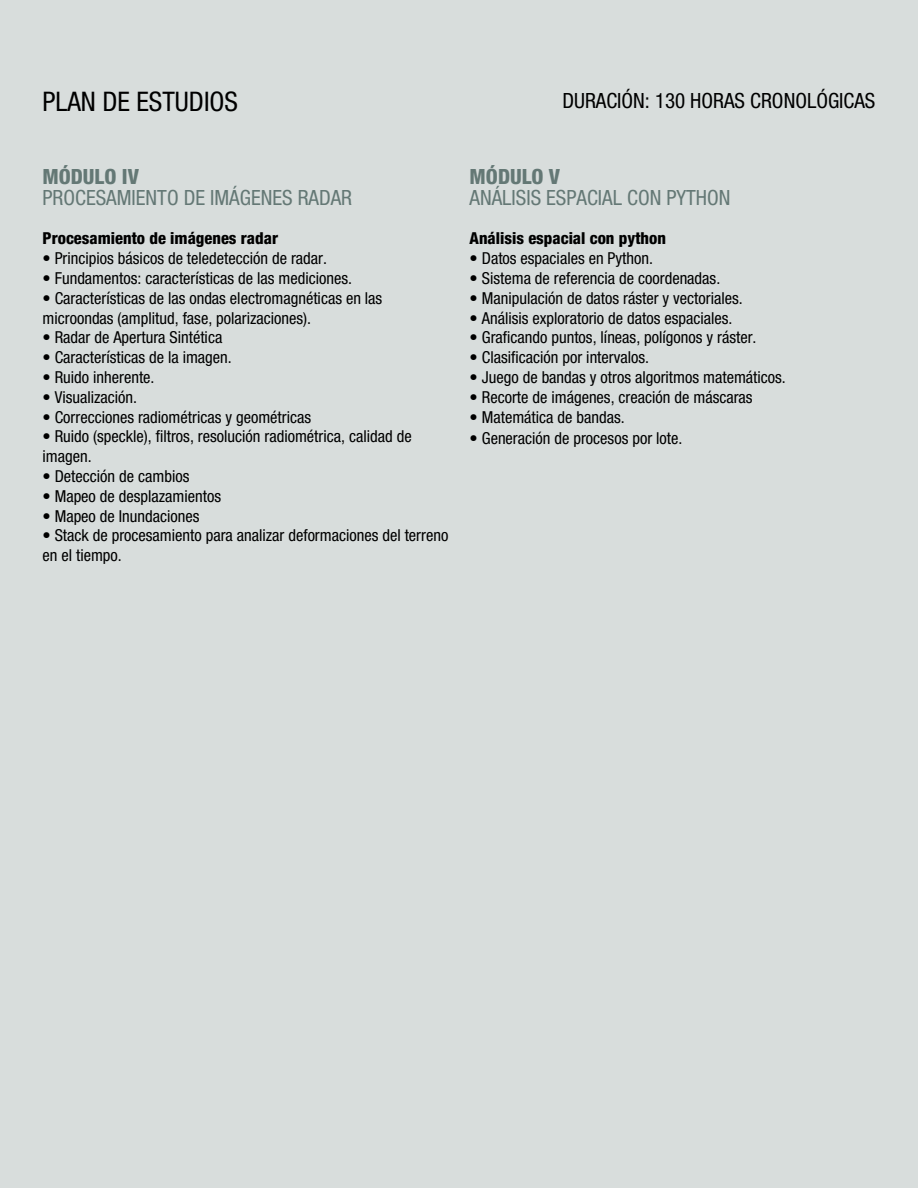
<style>
.page{position:relative;width:918px;height:1188px;background:#d8dddc}
.page>*{position:absolute;margin:0;border:0;box-sizing:border-box;transform-origin:0 0}
.t1{font:27px "Helvetica Neue LT 57 Cn";color:#000}
.t2{font:21px "Helvetica Neue LT 57 Cn";color:#647875}
.t3{font:21px "Helvetica Neue LT 57 Cn";color:#000}
.t4{font:21px "Helvetica Neue LT 87 Hv Cn";color:#647875}
.t5{font:16.5px/19.8px "Helvetica Neue LT 57 Cn";color:#000}
.t6{font:16.5px "Helvetica Neue LT 87 Hv Cn";color:#000}
</style>
<div class="page">
<h1 class="t1" style="left:43px;top:85px;width:197px">PLAN DE ESTUDIOS</h1>
<p class="t3" style="left:562px;top:89px;width:315px">DURACIÓN: 130 HORAS CRONOLÓGICAS</p>
<p class="t4" style="left:43px;top:164px;width:98px">MÓDULO IV</p>
<p class="t2" style="left:43px;top:185px;width:311px">PROCESAMIENTO DE IMÁGENES RADAR</p>
<p class="t6" style="left:43px;top:228px;width:237px">Procesamiento de imágenes radar</p>
<p class="t5" style="left:43px;top:248px;width:286px">• Principios básicos de teledetección de radar.</p>
<p class="t5" style="left:43px;top:268px;width:311px">• Fundamentos: características de las mediciones.</p>
<p class="t5" style="left:43px;top:288px;width:341px">• Características de las ondas electromagnéticas en las microondas (amplitud, fase, polarizaciones).</p>
<p class="t5" style="left:43px;top:328px;width:181px">• Radar de Apertura Sintética</p>
<p class="t5" style="left:43px;top:347px;width:191px">• Características de la imagen.</p>
<p class="t5" style="left:43px;top:367px;width:114px">• Ruido inherente.</p>
<p class="t5" style="left:43px;top:387px;width:96px">• Visualización.</p>
<p class="t5" style="left:43px;top:407px;width:270px">• Correcciones radiométricas y geométricas</p>
<p class="t5" style="left:43px;top:427px;width:371px">• Ruido (speckle), filtros, resolución radiométrica, calidad de imagen.</p>
<p class="t5" style="left:43px;top:466px;width:148px">• Detección de cambios</p>
<p class="t5" style="left:43px;top:486px;width:180px">• Mapeo de desplazamientos</p>
<p class="t5" style="left:43px;top:506px;width:158px">• Mapeo de Inundaciones</p>
<p class="t5" style="left:43px;top:526px;width:407px">• Stack de procesamiento para analizar deformaciones del terreno en el tiempo.</p>
<p class="t4" style="left:470px;top:164px;width:92px">MÓDULO V</p>
<p class="t2" style="left:470px;top:185px;width:262px">ANÁLISIS ESPACIAL CON PYTHON</p>
<p class="t6" style="left:470px;top:228px;width:198px">Análisis espacial con python</p>
<p class="t5" style="left:470px;top:248px;width:185px">• Datos espaciales en Python.</p>
<p class="t5" style="left:470px;top:268px;width:252px">• Sistema de referencia de coordenadas.</p>
<p class="t5" style="left:470px;top:288px;width:275px">• Manipulación de datos ráster y vectoriales.</p>
<p class="t5" style="left:470px;top:308px;width:264px">• Análisis exploratorio de datos espaciales.</p>
<p class="t5" style="left:470px;top:328px;width:288px">• Graficando puntos, líneas, polígonos y ráster.</p>
<p class="t5" style="left:470px;top:347px;width:181px">• Clasificación por intervalos.</p>
<p class="t5" style="left:470px;top:367px;width:318px">• Juego de bandas y otros algoritmos matemáticos.</p>
<p class="t5" style="left:470px;top:387px;width:285px">• Recorte de imágenes, creación de máscaras</p>
<p class="t5" style="left:470px;top:407px;width:157px">• Matemática de bandas.</p>
<p class="t5" style="left:470px;top:428px;width:214px">• Generación de procesos por lote.</p>
</div>
